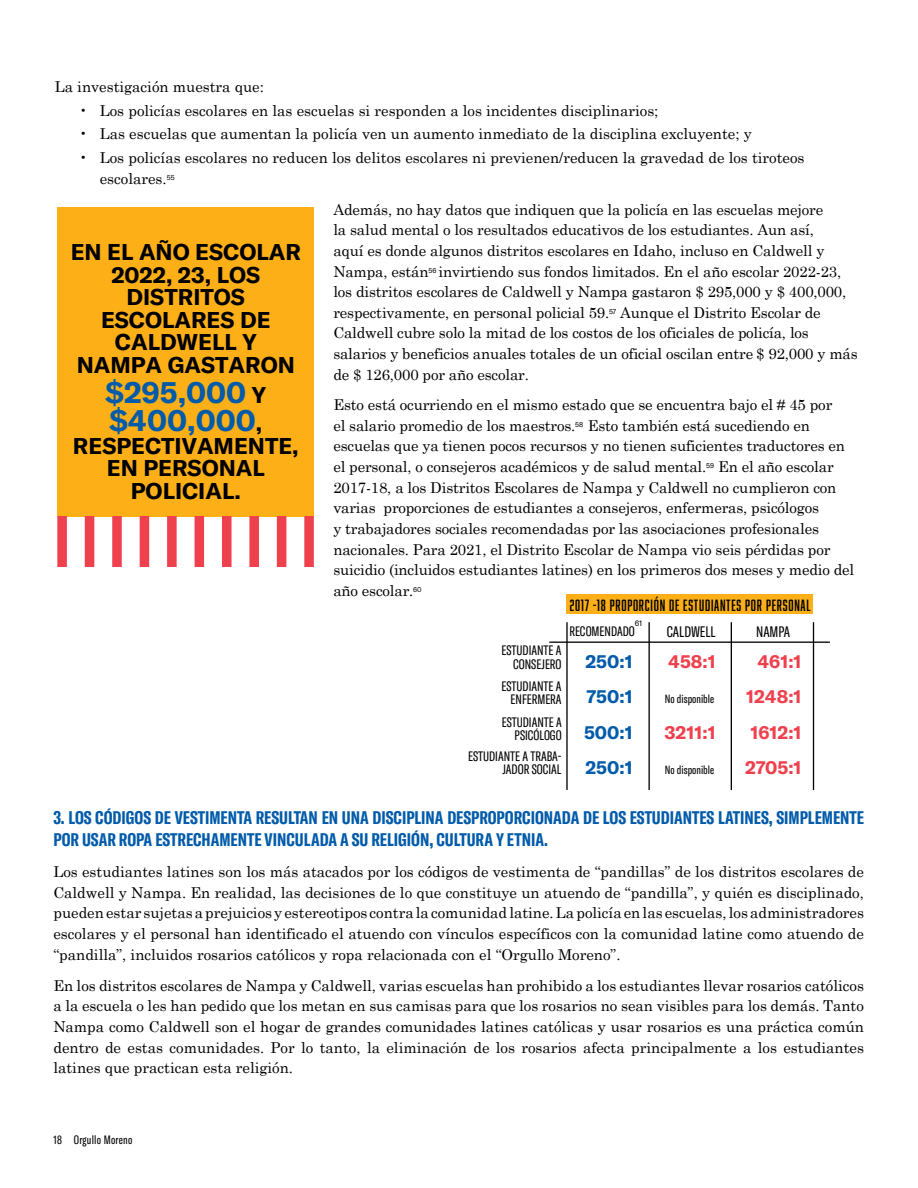
<style>
.page{position:relative;width:918px;height:1188px;background:#fff}
.page>*{position:absolute;margin:0;border:0;box-sizing:border-box;transform-origin:0 0}
.t1{font:700 30px/27.8px "GT America";color:#005baa}
.t2{font:700 22.5px/22.5px "GT America";color:#000;text-align:center}
.t3{font:700 18.3px "GT America";color:#ef404e}
.t4{font:700 18.3px "GT America";color:#005baa}
.t5{font:700 extra-condensed 18px/21.6px "GT America";color:#005baa}
.t6{font:15px/20.7px "Century Schoolbook";letter-spacing:-.01em;color:#000}
.t7{font:15px "Abolition";letter-spacing:.05em;color:#000}
.t8{font:extra-condensed 15px "GT America";color:#000}
.t9{font:extra-condensed 13.5px/13px "GT America";color:#000;text-align:right}
.t10{font:extra-condensed 12px "GT America";letter-spacing:.02em;color:#000}
.t11{font:extra-condensed 11.85px "GT America";color:#000}
.t12{font:7.8px "GT America";color:#000}
.s1{font-size:22.5px;color:#000}
</style>
<div class="page">
<div style="left:57px;top:207px;width:257px;height:310px;background:#fcaf17"></div>
<div style="left:57px;top:516px;width:10px;height:51px;background:#ef404e"></div>
<div style="left:85px;top:516px;width:9px;height:51px;background:#ef404e"></div>
<div style="left:112px;top:516px;width:10px;height:51px;background:#ef404e"></div>
<div style="left:140px;top:516px;width:9px;height:51px;background:#ef404e"></div>
<div style="left:167px;top:516px;width:10px;height:51px;background:#ef404e"></div>
<div style="left:195px;top:516px;width:9px;height:51px;background:#ef404e"></div>
<div style="left:222px;top:516px;width:10px;height:51px;background:#ef404e"></div>
<div style="left:249px;top:516px;width:10px;height:51px;background:#ef404e"></div>
<div style="left:277px;top:516px;width:9px;height:51px;background:#ef404e"></div>
<div style="left:304px;top:516px;width:10px;height:51px;background:#ef404e"></div>
<div style="left:566px;top:594px;width:246px;height:19px;background:#fcaf17"></div>
<hr style="left:566px;top:622px;width:2px;height:168px;background:#000">
<hr style="left:649px;top:622px;width:1px;height:168px;background:#000">
<hr style="left:731px;top:622px;width:1px;height:168px;background:#000">
<hr style="left:813px;top:622px;width:1px;height:168px;background:#000">
<hr style="left:549px;top:642px;width:281px;height:1px;background:#000">
<p class="t6" style="left:55px;top:75px;width:211px">La investigación muestra que:</p>
<p class="t6" style="left:79px;top:99px;width:581px">• Los policías escolares en las escuelas si responden a los incidentes disciplinarios;</p>
<p class="t6" style="left:79px;top:122px;width:675px">• Las escuelas que aumentan la policía ven un aumento inmediato de la disciplina excluyente; y</p>
<p class="t6" style="left:100px;top:146px;width:706px;text-indent:-21px">• Los policías escolares no reducen los delitos escolares ni previenen/reducen la gravedad de los tiroteos escolares.<sup>55</sup></p>
<p class="t6" style="left:333px;top:198px;width:526px">Además, no hay datos que indiquen que la policía en las escuelas mejore<br>la salud mental o los resultados educativos de los estudiantes. Aun así,<br>aquí es donde algunos distritos escolares en Idaho, incluso en Caldwell y Nampa, están<sup>56</sup> invirtiendo sus fondos limitados. En el año escolar 2022-23, los distritos escolares de Caldwell y Nampa gastaron $ 295,000 y $ 400,000, respectivamente, en personal policial 59.<sup>57</sup> Aunque el Distrito Escolar de Caldwell cubre solo la mitad de los costos de los oficiales de policía, los salarios y beneficios anuales totales de un oficial oscilan entre $ 92,000 y más de $ 126,000 por año escolar.</p>
<p class="t6" style="left:333px;top:393px;width:522px">Esto está ocurriendo en el mismo estado que se encuentra bajo el # 45 por<br>el salario promedio de los maestros.<sup>58</sup> Esto también está sucediendo en escuelas que ya tienen pocos recursos y no tienen suficientes traductores en el personal, o consejeros académicos y de salud mental.<sup>59</sup> En el año escolar 2017-18, a los Distritos Escolares de Nampa y Caldwell no cumplieron con varias proporciones de estudiantes a consejeros, enfermeras, psicólogos<br>y trabajadores sociales recomendadas por las asociaciones profesionales nacionales. Para 2021, el Distrito Escolar de Nampa vio seis pérdidas por suicidio (incluidos estudiantes latines) en los primeros dos meses y medio del año escolar.<sup>60</sup></p>
<p class="t2" style="left:71px;top:241px;width:232px">EN EL AÑO ESCOLAR<br>2022, 23, LOS<br>DISTRITOS<br>ESCOLARES DE<br>CALDWELL Y<br>NAMPA GASTARON</p>
<p class="t1" style="left:105px;top:379px;width:162px">$295,000 <span class="s1">Y </span>$400,000<span class="s1">,</span></p>
<p class="t2" style="left:73px;top:435px;width:227px">RESPECTIVAMENTE,<br>EN PERSONAL<br>POLICIAL.</p>
<p class="t7" style="left:570px;top:598px;width:242px">2017 -18 PROPORCIÓN DE ESTUDIANTES POR PERSONAL</p>
<p class="t9" style="left:502px;top:644px;width:61px">ESTUDIANTE A<br>CONSEJERO</p>
<p class="t9" style="left:502px;top:680px;width:61px">ESTUDIANTE A<br>ENFERMERA</p>
<p class="t9" style="left:502px;top:715px;width:61px">ESTUDIANTE A<br>PSICÓLOGO</p>
<p class="t9" style="left:468px;top:750px;width:95px">ESTUDIANTE A TRABA-<br>JADOR SOCIAL</p>
<p class="t12" style="left:635px;top:619px;width:9px">61</p>
<p class="t9" style="left:569px;top:625px;width:67px">RECOMENDADO</p>
<p class="t4" style="left:586px;top:650px;width:49px">250:1</p>
<p class="t4" style="left:587px;top:686px;width:48px">750:1</p>
<p class="t4" style="left:584px;top:721px;width:50px">500:1</p>
<p class="t4" style="left:586px;top:756px;width:49px">250:1</p>
<p class="t8" style="left:667px;top:623px;width:50px">CALDWELL</p>
<p class="t8" style="left:756px;top:623px;width:36px">NAMPA</p>
<p class="t3" style="left:668px;top:650px;width:49px">458:1</p>
<p class="t11" style="left:665px;top:692px;width:51px">No disponible</p>
<p class="t3" style="left:664px;top:721px;width:53px">3211:1</p>
<p class="t11" style="left:665px;top:763px;width:51px">No disponible</p>
<p class="t3" style="left:757px;top:650px;width:46px">461:1</p>
<p class="t3" style="left:746px;top:686px;width:57px">1248:1</p>
<p class="t3" style="left:750px;top:721px;width:53px">1612:1</p>
<p class="t3" style="left:745px;top:756px;width:58px">2705:1</p>
<p class="t5" style="left:53px;top:807px;width:812px">3. LOS CÓDIGOS DE VESTIMENTA RESULTAN EN UNA DISCIPLINA DESPROPORCIONADA DE LOS ESTUDIANTES LATINES, SIMPLEMENTE<br>POR USAR ROPA ESTRECHAMENTE VINCULADA A SU RELIGIÓN, CULTURA Y ETNIA.</p>
<p class="t6" style="left:53px;top:860px;width:812px;text-align:justify">Los estudiantes latines son los más atacados por los códigos de vestimenta de “pandillas” de los distritos escolares de Caldwell y Nampa. En realidad, las decisiones de lo que constituye un atuendo de “pandilla”, y quién es disciplinado, pueden estar sujetas a prejuicios y estereotipos contra la comunidad latine. La policía en las escuelas, los administradores escolares y el personal han identificado el atuendo con vínculos específicos con la comunidad latine como atuendo de “pandilla”, incluidos rosarios católicos y ropa relacionada con el “Orgullo Moreno”.</p>
<p class="t6" style="left:53px;top:974px;width:812px;text-align:justify">En los distritos escolares de Nampa y Caldwell, varias escuelas han prohibido a los estudiantes llevar rosarios católicos a la escuela o les han pedido que los metan en sus camisas para que los rosarios no sean visibles para los demás. Tanto Nampa como Caldwell son el hogar de grandes comunidades latines católicas y usar rosarios es una práctica común dentro de estas comunidades. Por lo tanto, la eliminación de los rosarios afecta principalmente a los estudiantes latines que practican esta religión.</p>
<p class="t10" style="left:53px;top:1132px;width:80px">18 Orgullo Moreno</p>
</div>
